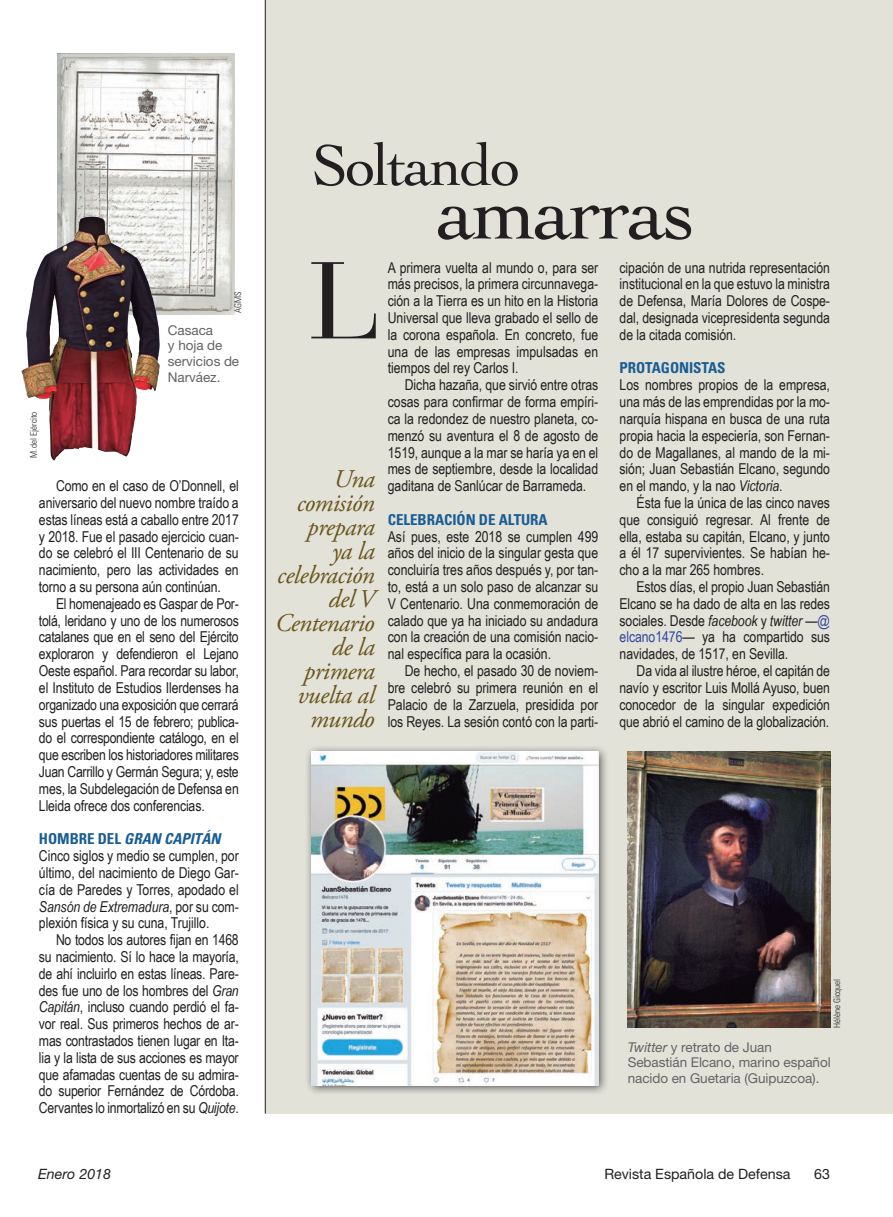
<style>
.page{position:relative;width:893px;height:1217px;background:#fff}
.page>*{position:absolute;margin:0;border:0;box-sizing:border-box;transform-origin:0 0}
.t1{font:108.15px "Bauer Bodoni";color:#231f20}
.t2{font:82.8px "Cochin";letter-spacing:-.035em;color:#231f20}
.t3{font:60.3px "Cochin";letter-spacing:-.035em;color:#231f20}
.t4{font:italic 25.5px/24px "Adobe Garamond Pro";letter-spacing:-.02em;color:#695419;text-align:right}
.t5{font:15px/16.8px "Arial Narrow";letter-spacing:-.005em;color:#231f20;text-align:justify}
.t6{font:700 condensed 15px "Univers";letter-spacing:-.005em;color:#1a5d93}
.t7{font:italic 700 condensed 15px "Univers";letter-spacing:-.005em;color:#1a5d93}
.t8{font:14.25px "Helvetica Neue";color:#231f20}
.t9{font:italic 14.25px "Helvetica Neue";color:#231f20}
.t10{font:13.5px/15.8px "Helvetica Neue";letter-spacing:-.005em;color:#636366}
.t11{font:300 condensed 9px "Univers";letter-spacing:-.005em;color:#231f20}
.s1{font-style:normal}
.s2{font-style:italic}
.s3{color:#34499e}
</style>
<div class="page">
<div style="left:265px;top:0;width:628px;height:1113px;background:#e2e2d9"></div>
<hr style="left:265px;top:0;width:1px;height:1113px;background:#231f20">
<img style="left:57px;top:54px;width:177px;height:260px">
<img style="left:21px;top:206px;width:154px;height:255px">
<img style="left:628px;top:751px;width:202px;height:276px">
<div style="left:304px;top:743px;width:305px;height:352px;background:#231f20;opacity:.75"></div>
<img style="left:312px;top:750px;width:286px;height:334px">
<p class="t11" style="left:232px;top:312px;width:23px;rotate:-90deg">AGMS</p>
<p class="t11" style="left:28px;top:458px;width:48px;rotate:-90deg">M. del Ejército</p>
<p class="t10" style="left:168px;top:322px;width:73px">Casaca<br>y hoja de servicios de<br>Narváez.</p>
<p class="t5" style="left:39px;top:477px;width:201px;text-indent:17px">Como en el caso de O’Donnell, el aniversario del nuevo nombre traído a estas líneas está a caballo entre 2017 y 2018. Fue el pasado ejercicio cuan&shy;do se celebró el III Centenario de su nacimiento, pero las actividades en torno a su persona aún continúan.</p>
<p class="t5" style="left:39px;top:594px;width:201px;text-indent:17px">El homenajeado es Gaspar de Por&shy;tolá, leridano y uno de los numerosos catalanes que en el seno del Ejército exploraron y defendieron el Lejano Oeste español. Para recordar su labor, el Instituto de Estudios Ilerdenses ha organizado una exposición que cerrará sus puertas el 15 de febrero; publica&shy;do el correspondiente catálogo, en el que escriben los historiadores militares Juan Carrillo y Germán Segura; y, este mes, la Subdelegación de Defensa en Lleida ofrece dos conferencias.</p>
<p class="t7" style="left:39px;top:829px;width:183px"><span class="s1">HOMBRE DEL</span> GRAN CAPITÁN</p>
<p class="t5" style="left:39px;top:846px;width:201px">Cinco siglos y medio se cumplen, por último, del nacimiento de Diego Gar&shy;cía de Paredes y Torres, apodado el <span class="s2">Sansón de Extremadura</span>, por su com&shy;plexión física y su cuna, Trujillo.</p>
<p class="t5" style="left:39px;top:930px;width:201px;text-indent:17px">No todos los autores fijan en 1468 su nacimiento. Sí lo hace la mayoría, de ahí incluirlo en estas líneas. Pare&shy;des fue uno de los hombres del <span class="s2">Gran Capitán</span>, incluso cuando perdió el fa&shy;vor real. Sus primeros hechos de ar&shy;mas contrastados tienen lugar en Ita&shy;lia y la lista de sus acciones es mayor que afamadas cuentas de su admira&shy;do superior Fernández de Córdoba.<br>Cervantes lo inmortalizó en su <span class="s2">Quijote</span>.</p>
<h3 class="t3" style="left:312px;top:124px;width:210px">Soltando</h3>
<h2 class="t2" style="left:437px;top:155px;width:260px">amarras</h2>
<p class="t5" style="left:388px;top:258px;width:212px">A primera vuelta al mundo o, para ser más precisos, la primera circunnavega&shy;ción a la Tierra es un hito en la Historia Universal que lleva grabado el sello de la corona española. En concreto, fue una de las empresas impulsadas en tiempos del rey Carlos I.</p>
<p class="t5" style="left:388px;top:376px;width:212px;text-indent:17px">Dicha hazaña, que sirvió entre otras cosas para confirmar de forma empíri&shy;ca la redondez de nuestro planeta, co&shy;menzó su aventura el 8 de agosto de 1519, aunque a la mar se haría ya en el mes de septiembre, desde la localidad gaditana de Sanlúcar de Barrameda.</p>
<p class="t6" style="left:388px;top:510px;width:161px">CELEBRACIÓN DE ALTURA</p>
<p class="t5" style="left:388px;top:527px;width:212px">Así pues, este 2018 se cumplen 499 años del inicio de la singular gesta que concluiría tres años después y, por tan&shy;to, está a un solo paso de alcanzar su V Centenario. Una conmemoración de calado que ya ha iniciado su andadura con la creación de una comisión nacio&shy;nal específica para la ocasión.</p>
<p class="t5" style="left:388px;top:661px;width:212px;text-indent:17px">De hecho, el pasado 30 de noviem&shy;bre celebró su primera reunión en el Palacio de la Zarzuela, presidida por los Reyes. La sesión contó con la parti-</p>
<p class="t5" style="left:620px;top:258px;width:212px">cipación de una nutrida representación institucional en la que estuvo la ministra de Defensa, María Dolores de Cospe&shy;dal, designada vicepresidenta segunda de la citada comisión.</p>
<p class="t6" style="left:620px;top:359px;width:108px">PROTAGONISTAS</p>
<p class="t5" style="left:620px;top:376px;width:212px">Los nombres propios de la empresa, una más de las emprendidas por la mo&shy;narquía hispana en busca de una ruta propia hacia la especiería, son Fernan&shy;do de Magallanes, al mando de la mi&shy;sión; Juan Sebastián Elcano, segundo en el mando, y la nao <span class="s2">Victoria</span>.</p>
<p class="t5" style="left:620px;top:493px;width:212px;text-indent:17px">Ésta fue la única de las cinco naves que consiguió regresar. Al frente de ella, estaba su capitán, Elcano, y junto a él 17 supervivientes. Se habían he&shy;cho a la mar 265 hombres.</p>
<p class="t5" style="left:620px;top:577px;width:212px;text-indent:17px">Estos días, el propio Juan Sebastián Elcano se ha dado de alta en las redes sociales. Desde <span class="s2">facebook</span> y <span class="s2">twitter</span> —<span class="s3">@ elcano1476</span>— ya ha compartido sus navidades, de 1517, en Sevilla.</p>
<p class="t5" style="left:620px;top:661px;width:212px;text-indent:17px">Da vida al ilustre héroe, el capitán de navío y escritor Luis Mollá Ayuso, buen conocedor de la singular expedición que abrió el camino de la globalización.</p>
<h1 class="t1" style="left:309px;top:236px;width:74px">L</h1>
<h3 class="t4" style="left:275px;top:467px;width:101px">Una comisión prepara<br>ya la celebración del V<br>Centenario de la primera vuelta al mundo</h3>
<p class="t11" style="left:831px;top:1027px;width:50px;rotate:-90deg">Hélène Gicquel</p>
<p class="t10" style="left:628px;top:1038px;width:204px"><span class="s2">Twitter</span> y retrato de Juan<br>Sebastián Elcano, marino español nacido en Guetaria (Guipuzcoa).</p>
<p class="t9" style="left:38px;top:1164px;width:74px">Enero 2018</p>
<p class="t8" style="left:604px;top:1164px;width:188px">Revista Española de Defensa</p>
<p class="t8" style="left:814px;top:1164px;width:17px">63</p>
</div>
